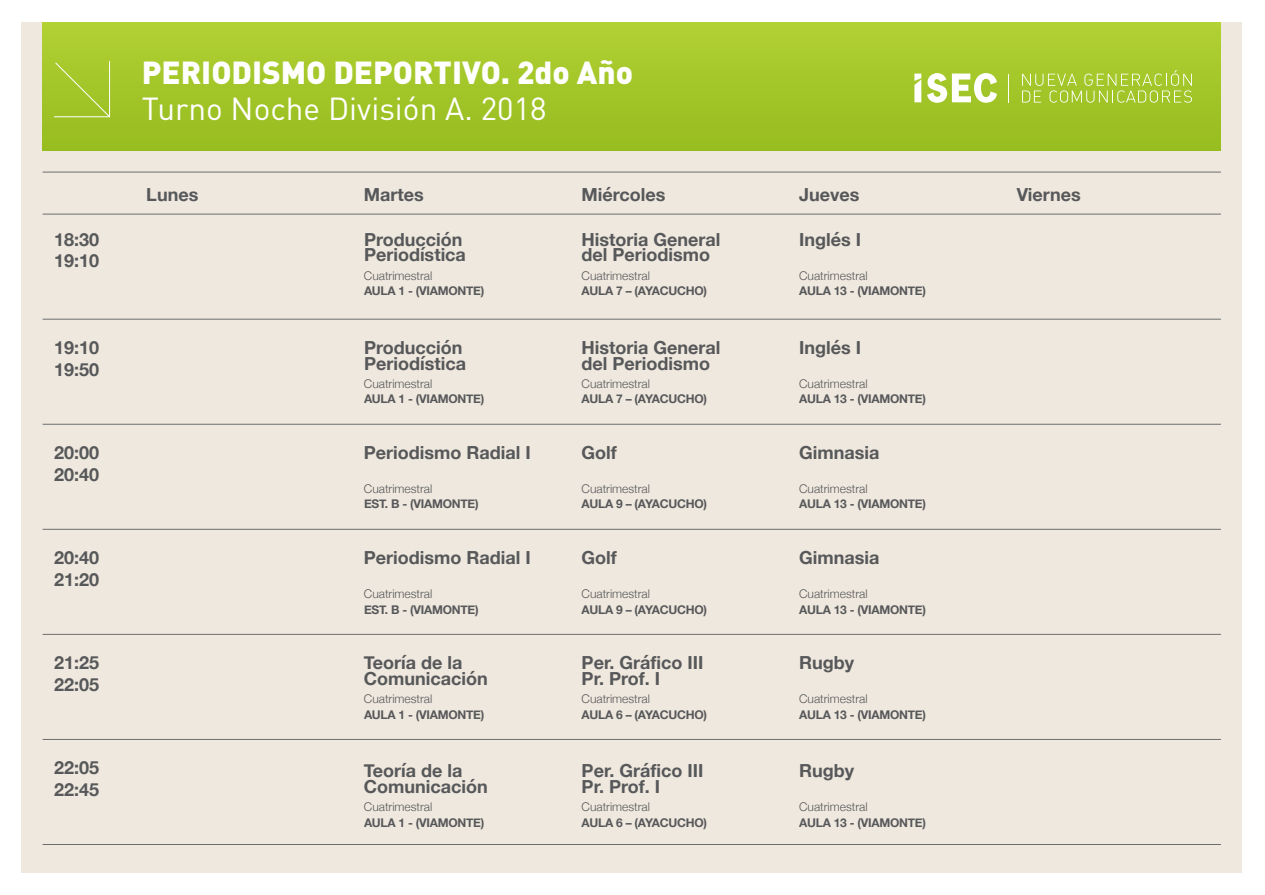
<style>
.page{position:relative;width:1265px;height:895px;background:#fff}
.page>*{position:absolute;margin:0;border:0;box-sizing:border-box;transform-origin:0 0}
.t1{font:900 31.5px "DIN Pro";color:#fff}
.t2{font:31.5px "DIN Pro";color:#fff}
.t3{font:700 18px/15.6px "Helvetica Neue";color:#57585a}
.t4{font:700 12px "Helvetica Neue";letter-spacing:-.02em;color:#57585a}
.t5{font:300 12px "Helvetica Neue";color:#57585a}
</style>
<div class="page">
<div style="left:21px;top:22px;width:1221px;height:850px;background:#efe8de"></div>
<div style="left:43px;top:22px;width:1177px;height:129px;background:linear-gradient(to right,#a4c729,#a4c72a)"></div>
<svg style="left:1022px;top:70px;width:169px;height:33px;background:#afce47"></svg>
<svg style="left:1007px;top:74px;width:1px;height:28px"></svg>
<svg style="left:927px;top:73px;width:70px;height:30px;background:#d4e49b"></svg>
<svg style="left:914px;top:74px;width:7px;height:28px"></svg>
<hr style="left:43px;top:172px;width:1177px;height:1px;background:#6c6d70">
<hr style="left:43px;top:214px;width:1177px;height:1px;background:#6c6d70">
<hr style="left:43px;top:319px;width:1177px;height:1px;background:#6c6d70">
<hr style="left:43px;top:424px;width:1177px;height:1px;background:#6c6d70">
<hr style="left:43px;top:529px;width:1177px;height:1px;background:#6c6d70">
<hr style="left:43px;top:634px;width:1177px;height:1px;background:#6c6d70">
<hr style="left:43px;top:739px;width:1177px;height:1px;background:#6c6d70">
<hr style="left:43px;top:844px;width:1177px;height:1px;background:#6c6d70">
<svg style="left:53px;top:60px;width:58px;height:58px;background:#a7c934"></svg>
<h1 class="t1" style="left:142px;top:51px;width:492px">PERIODISMO DEPORTIVO. 2do Año</h1>
<h1 class="t2" style="left:142px;top:87px;width:406px">Turno Noche División A. 2018</h1>
<p class="t3" style="left:146px;top:187px;width:54px">Lunes</p>
<p class="t3" style="left:364px;top:187px;width:61px">Martes</p>
<p class="t3" style="left:581px;top:187px;width:85px">Miércoles</p>
<p class="t3" style="left:799px;top:187px;width:62px">Jueves</p>
<p class="t3" style="left:1016px;top:187px;width:65px">Viernes</p>
<p class="t3" style="left:54px;top:229px;width:47px;line-height:21.6px">18:30<br>19:10</p>
<p class="t3" style="left:364px;top:232px;width:103px">Producción<br>Periodística</p>
<p class="t5" style="left:364px;top:265px;width:70px">Cuatrimestral</p>
<p class="t4" style="left:364px;top:281px;width:122px">AULA 1 - (VIAMONTE)</p>
<p class="t3" style="left:54px;top:337px;width:47px;line-height:21.6px">19:10<br>19:50</p>
<p class="t3" style="left:364px;top:340px;width:103px">Producción<br>Periodística</p>
<p class="t5" style="left:364px;top:373px;width:70px">Cuatrimestral</p>
<p class="t4" style="left:364px;top:389px;width:122px">AULA 1 - (VIAMONTE)</p>
<p class="t3" style="left:54px;top:442px;width:47px;line-height:21.6px">20:00<br>20:40</p>
<p class="t3" style="left:364px;top:445px;width:168px">Periodismo Radial I</p>
<p class="t5" style="left:364px;top:478px;width:70px">Cuatrimestral</p>
<p class="t4" style="left:364px;top:494px;width:116px">EST. B - (VIAMONTE)</p>
<p class="t3" style="left:54px;top:547px;width:47px;line-height:21.6px">20:40<br>21:20</p>
<p class="t3" style="left:364px;top:550px;width:168px">Periodismo Radial I</p>
<p class="t5" style="left:364px;top:583px;width:70px">Cuatrimestral</p>
<p class="t4" style="left:364px;top:599px;width:116px">EST. B - (VIAMONTE)</p>
<p class="t3" style="left:364px;top:655px;width:125px">Teoría de la<br>Comunicación</p>
<p class="t5" style="left:364px;top:688px;width:70px">Cuatrimestral</p>
<p class="t4" style="left:364px;top:704px;width:122px">AULA 1 - (VIAMONTE)</p>
<p class="t3" style="left:54px;top:652px;width:47px;line-height:21.6px">21:25<br>22:05</p>
<p class="t3" style="left:54px;top:757px;width:47px;line-height:21.6px">22:05<br>22:45</p>
<p class="t3" style="left:364px;top:763px;width:125px">Teoría de la<br>Comunicación</p>
<p class="t5" style="left:364px;top:796px;width:70px">Cuatrimestral</p>
<p class="t4" style="left:364px;top:812px;width:122px">AULA 1 - (VIAMONTE)</p>
<p class="t3" style="left:581px;top:232px;width:140px">Historia General del Periodismo</p>
<p class="t5" style="left:581px;top:265px;width:70px">Cuatrimestral</p>
<p class="t4" style="left:581px;top:281px;width:127px">AULA 7 – (AYACUCHO)</p>
<p class="t3" style="left:581px;top:340px;width:140px">Historia General del Periodismo</p>
<p class="t5" style="left:581px;top:373px;width:70px">Cuatrimestral</p>
<p class="t4" style="left:581px;top:389px;width:127px">AULA 7 – (AYACUCHO)</p>
<p class="t3" style="left:581px;top:445px;width:37px">Golf</p>
<p class="t5" style="left:581px;top:478px;width:70px">Cuatrimestral</p>
<p class="t4" style="left:581px;top:494px;width:127px">AULA 9 – (AYACUCHO)</p>
<p class="t3" style="left:581px;top:550px;width:37px">Golf</p>
<p class="t5" style="left:581px;top:583px;width:70px">Cuatrimestral</p>
<p class="t4" style="left:581px;top:599px;width:127px">AULA 9 – (AYACUCHO)</p>
<p class="t3" style="left:581px;top:655px;width:123px">Per. Gráfico III<br>Pr. Prof. I</p>
<p class="t5" style="left:581px;top:688px;width:70px">Cuatrimestral</p>
<p class="t4" style="left:581px;top:704px;width:127px">AULA 6 – (AYACUCHO)</p>
<p class="t3" style="left:581px;top:763px;width:123px">Per. Gráfico III<br>Pr. Prof. I</p>
<p class="t5" style="left:581px;top:796px;width:70px">Cuatrimestral</p>
<p class="t4" style="left:581px;top:812px;width:127px">AULA 6 – (AYACUCHO)</p>
<p class="t3" style="left:799px;top:232px;width:63px">Inglés I</p>
<p class="t5" style="left:799px;top:265px;width:70px">Cuatrimestral</p>
<p class="t4" style="left:799px;top:281px;width:128px">AULA 13 - (VIAMONTE)</p>
<p class="t3" style="left:799px;top:340px;width:63px">Inglés I</p>
<p class="t5" style="left:799px;top:373px;width:70px">Cuatrimestral</p>
<p class="t4" style="left:799px;top:389px;width:128px">AULA 13 - (VIAMONTE)</p>
<p class="t3" style="left:799px;top:445px;width:82px">Gimnasia</p>
<p class="t5" style="left:799px;top:478px;width:70px">Cuatrimestral</p>
<p class="t4" style="left:799px;top:494px;width:128px">AULA 13 - (VIAMONTE)</p>
<p class="t3" style="left:799px;top:550px;width:82px">Gimnasia</p>
<p class="t5" style="left:799px;top:583px;width:70px">Cuatrimestral</p>
<p class="t4" style="left:799px;top:599px;width:128px">AULA 13 - (VIAMONTE)</p>
<p class="t3" style="left:799px;top:655px;width:57px">Rugby</p>
<p class="t5" style="left:799px;top:688px;width:70px">Cuatrimestral</p>
<p class="t4" style="left:799px;top:704px;width:128px">AULA 13 - (VIAMONTE)</p>
<p class="t3" style="left:799px;top:763px;width:57px">Rugby</p>
<p class="t5" style="left:799px;top:796px;width:70px">Cuatrimestral</p>
<p class="t4" style="left:799px;top:812px;width:128px">AULA 13 - (VIAMONTE)</p>
</div>
